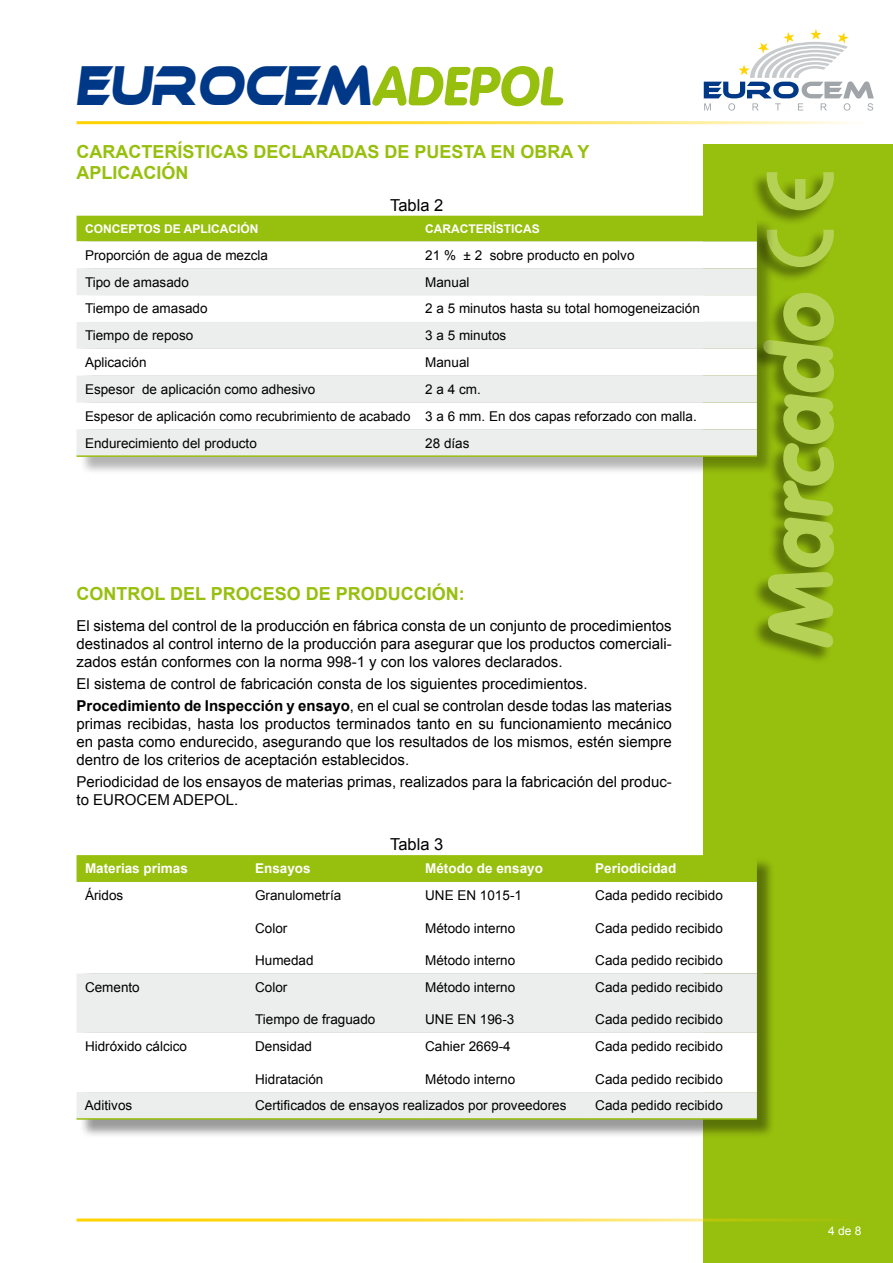
<style>
.page{position:relative;width:893px;height:1263px;background:#fff}
.page>*{position:absolute;margin:0;border:0;box-sizing:border-box;transform-origin:0 0}
.t1{font:900 90px "VAG Rounded Std";color:#b6d256}
.t2{font:54px "Ethnocentric";color:#003888;scale:.75 1}
.t3{font:700 18px/21.6px "Arial";color:#97bf0d}
.t4{font:16.5px "Arial";color:#000}
.t5{font:15px/18px "Arial";color:#000;text-align:justify}
.t6{font:13.5px/26.8px "Arial";color:#000}
.t7{font:700 13.5px "Arial";color:#fff}
.t8{font:700 12px "Arial";color:#fff}
.t9{font:12px "Arial";color:#fff}
.s1{font-family:"VAG Rounded Std";font-weight:900;color:#97bf0d}
.s2{font-weight:700}
</style>
<div class="page">
<div style="left:704px;top:145px;width:189px;height:1118px;background:#97bf0d"></div>
<hr style="left:77px;top:1218px;width:816px;height:3px;background:#ffd300">
<hr style="left:77px;top:121px;width:816px;height:3px;background:#ffd300">
<div style="left:747px;top:293px;width:86px;height:371px;background:#000;opacity:.4"></div>
<svg style="left:704px;top:29px;width:170px;height:82px"></svg>
<div style="left:750px;top:172px;width:84px;height:112px;background:#000;opacity:.4"></div>
<svg style="left:767px;top:172px;width:67px;height:95px"></svg>
<div style="left:79px;top:218px;width:697px;height:257px;background:#000;opacity:.3"></div>
<div style="left:77px;top:216px;width:680px;height:25px;background:#97bf0d"></div>
<svg style="left:77px;top:241px;width:680px;height:27px"></svg>
<svg style="left:77px;top:268px;width:680px;height:187px;fill:#eceded"></svg>
<hr style="left:77px;top:455px;width:340px;height:2px;background:#97bf0d">
<hr style="left:417px;top:455px;width:340px;height:2px;background:#97bf0d">
<div style="left:79px;top:857px;width:697px;height:281px;background:#000;opacity:.4"></div>
<div style="left:77px;top:855px;width:680px;height:27px;background:#97bf0d"></div>
<svg style="left:79px;top:882px;width:678px;height:91px"></svg>
<svg style="left:77px;top:973px;width:680px;height:145px;fill:#eceded"></svg>
<hr style="left:77px;top:1118px;width:170px;height:2px;background:#97bf0d">
<hr style="left:247px;top:1118px;width:170px;height:2px;background:#97bf0d">
<hr style="left:417px;top:1118px;width:170px;height:2px;background:#97bf0d">
<hr style="left:587px;top:1118px;width:170px;height:2px;background:#97bf0d">
<h2 class="t2" style="left:77px;top:58px;width:660px">EUROCEM<span class="s1">ADEPOL</span></h2>
<h3 class="t3" style="left:77px;top:141px;width:515px">CARACTERÍSTICAS DECLARADAS DE PUESTA EN OBRA Y<br>APLICACIÓN</h3>
<p class="t4" style="left:390px;top:194px;width:55px">Tabla 2</p>
<p class="t8" style="left:85px;top:221px;width:175px">CONCEPTOS DE APLICACIÓN</p>
<p class="t8" style="left:425px;top:221px;width:116px">CARACTERÍSTICAS</p>
<p class="t6" style="left:85px;top:242px;width:185px">Proporción de agua de mezcla</p>
<p class="t6" style="left:425px;top:242px;width:211px">21 % ± 2 sobre producto en polvo</p>
<p class="t6" style="left:85px;top:269px;width:105px">Tipo de amasado</p>
<p class="t6" style="left:425px;top:269px;width:46px">Manual</p>
<p class="t6" style="left:85px;top:295px;width:124px">Tiempo de amasado</p>
<p class="t6" style="left:425px;top:295px;width:276px">2 a 5 minutos hasta su total homogeneización</p>
<p class="t6" style="left:85px;top:322px;width:110px">Tiempo de reposo</p>
<p class="t6" style="left:425px;top:322px;width:83px">3 a 5 minutos</p>
<p class="t6" style="left:85px;top:349px;width:63px">Aplicación</p>
<p class="t6" style="left:425px;top:349px;width:46px">Manual</p>
<p class="t6" style="left:85px;top:376px;width:232px">Espesor de aplicación como adhesivo</p>
<p class="t6" style="left:85px;top:376px;width:613px;text-indent:340px">2 a 4 cm.<br>Espesor de aplicación como recubrimiento de acabado 3 a 6 mm. En dos capas reforzado con malla.<br>Endurecimiento del producto</p>
<p class="t6" style="left:425px;top:430px;width:46px">28 días</p>
<h3 class="t3" style="left:77px;top:583px;width:390px">CONTROL DEL PROCESO DE PRODUCCIÓN:</h3>
<p class="t5" style="left:77px;top:617px;width:597px">El sistema del control de la producción en fábrica consta de un conjunto de procedimientos destinados al control interno de la producción para asegurar que los productos comerciali&shy;zados están conformes con la norma 998-1 y con los valores declarados.</p>
<p class="t5" style="left:77px;top:673px;width:597px;line-height:22.2px">El sistema de control de fabricación consta de los siguientes procedimientos.<br><span class="s2">Procedimiento de Inspección y ensayo</span>, en el cual se controlan desde todas las materias</p>
<p class="t5" style="left:77px;top:715px;width:597px">primas recibidas, hasta los productos terminados tanto en su funcionamiento mecánico en pasta como endurecido, asegurando que los resultados de los mismos, estén siempre dentro de los criterios de aceptación establecidos.</p>
<p class="t5" style="left:77px;top:773px;width:597px">Periodicidad de los ensayos de materias primas, realizados para la fabricación del produc&shy;to EUROCEM ADEPOL.</p>
<p class="t4" style="left:390px;top:833px;width:55px">Tabla 3</p>
<p class="t7" style="left:85px;top:860px;width:104px">Materias primas</p>
<p class="t7" style="left:255px;top:860px;width:57px">Ensayos</p>
<p class="t7" style="left:425px;top:860px;width:119px">Método de ensayo</p>
<p class="t7" style="left:595px;top:860px;width:83px">Periodicidad</p>
<p class="t6" style="left:85px;top:882px;width:40px">Áridos</p>
<p class="t6" style="left:255px;top:882px;width:88px">Granulometría</p>
<p class="t6" style="left:255px;top:915px;width:34px">Color</p>
<p class="t6" style="left:255px;top:947px;width:60px">Humedad</p>
<p class="t6" style="left:595px;top:882px;width:129px">Cada pedido recibido</p>
<p class="t6" style="left:595px;top:915px;width:129px">Cada pedido recibido</p>
<p class="t6" style="left:595px;top:947px;width:129px">Cada pedido recibido</p>
<p class="t6" style="left:425px;top:882px;width:98px">UNE EN 1015-1</p>
<p class="t6" style="left:425px;top:915px;width:92px">Método interno</p>
<p class="t6" style="left:425px;top:947px;width:92px">Método interno</p>
<p class="t6" style="left:85px;top:974px;width:56px">Cemento</p>
<p class="t6" style="left:255px;top:974px;width:34px">Color</p>
<p class="t6" style="left:255px;top:1006px;width:122px">Tiempo de fraguado</p>
<p class="t6" style="left:85px;top:1033px;width:104px">Hidróxido cálcico</p>
<p class="t6" style="left:255px;top:1033px;width:59px">Densidad</p>
<p class="t6" style="left:255px;top:1065px;width:70px">Hidratación</p>
<p class="t6" style="left:425px;top:974px;width:92px">Método interno</p>
<p class="t6" style="left:425px;top:1006px;width:91px">UNE EN 196-3</p>
<p class="t6" style="left:425px;top:1033px;width:87px">Cahier 2669-4</p>
<p class="t6" style="left:425px;top:1065px;width:92px">Método interno</p>
<p class="t6" style="left:595px;top:974px;width:129px">Cada pedido recibido</p>
<p class="t6" style="left:595px;top:1006px;width:129px">Cada pedido recibido</p>
<p class="t6" style="left:595px;top:1033px;width:129px">Cada pedido recibido</p>
<p class="t6" style="left:595px;top:1065px;width:129px">Cada pedido recibido</p>
<p class="t6" style="left:85px;top:1092px;width:49px">Aditivos</p>
<p class="t6" style="left:255px;top:1092px;width:313px">Certificados de ensayos realizados por proveedores</p>
<p class="t6" style="left:595px;top:1092px;width:129px">Cada pedido recibido</p>
<h1 class="t1" style="left:746px;top:650px;width:371px;rotate:-90deg">Marcado</h1>
<p class="t9" style="left:828px;top:1223px;width:35px">4 de 8</p>
</div>
